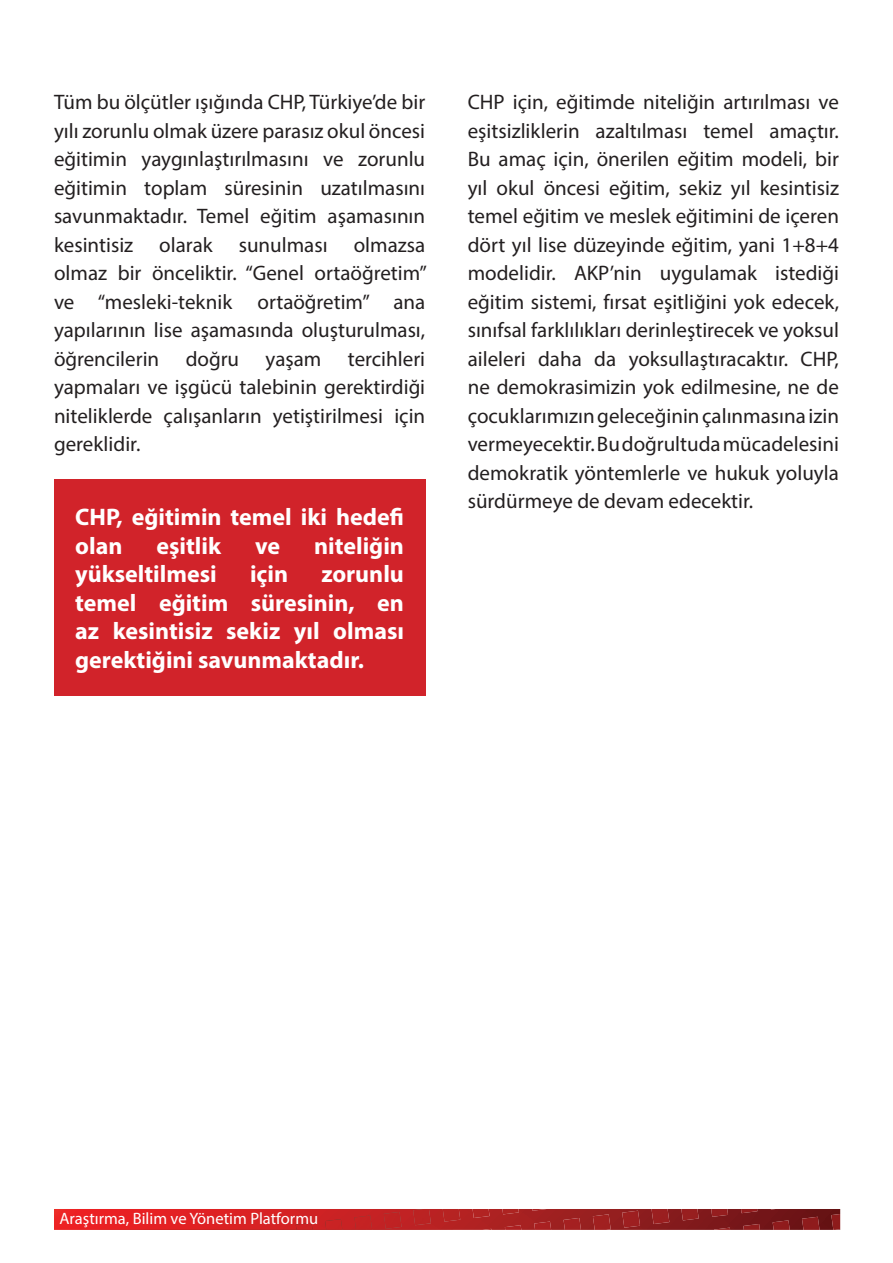
<style>
.page{position:relative;width:893px;height:1263px;background:#fff}
.page>*{position:absolute;margin:0;border:0;box-sizing:border-box;transform-origin:0 0}
.t1{font:700 24px/28.5px "Myriad Pro";color:#fff}
.t2{font:21px/28.5px "Myriad Pro";color:#231f20;text-align:justify}
.t3{font:16.5px "Myriad Pro";color:#fff}
</style>
<div class="page">
<svg style="left:54px;top:1209px;width:786px;height:21px;background:#b32022"></svg>
<img style="left:443px;top:1209px;width:17px;height:12px">
<img style="left:413px;top:1209px;width:18px;height:16px">
<img style="left:384px;top:1212px;width:18px;height:17px">
<img style="left:354px;top:1215px;width:18px;height:15px">
<img style="left:325px;top:1219px;width:17px;height:11px">
<img style="left:296px;top:1223px;width:16px;height:7px">
<div style="left:54px;top:479px;width:371px;height:216px;background:#d1232a"></div>
<p class="t2" style="left:54px;top:88px;width:375px">Tüm bu ölçütler ışığında CHP, Türkiye’de bir yılı zorunlu olmak üzere parasız okul öncesi eğitimin yaygınlaştırılmasını ve zorunlu eğitimin toplam süresinin uzatılmasını savunmaktadır. Temel eğitim aşamasının kesintisiz olarak sunulması olmazsa olmaz bir önceliktir. “Genel ortaöğretim” ve “mesleki-teknik ortaöğretim” ana yapılarının lise aşamasında oluşturulması, öğrencilerin</p>
<p class="t2" style="left:54px;top:344px;width:373px;text-indent:294px">tercihleri yapmaları ve işgücü talebinin gerektirdiği niteliklerde çalışanların yetiştirilmesi için gereklidir.</p>
<p class="t2" style="left:186px;top:344px;width:55px">doğru</p>
<p class="t2" style="left:266px;top:344px;width:57px">yaşam</p>
<p class="t1" style="left:75px;top:502px;width:330px">CHP, eğitimin temel iki hedefi olan</p>
<p class="t1" style="left:156px;top:531px;width:66px">eşitlik</p>
<p class="t1" style="left:255px;top:531px;width:27px">ve</p>
<p class="t1" style="left:314px;top:531px;width:91px">niteliğin</p>
<p class="t1" style="left:75px;top:559px;width:143px">yükseltilmesi</p>
<p class="t1" style="left:250px;top:559px;width:40px">için</p>
<p class="t1" style="left:75px;top:559px;width:330px;text-align:justify;text-indent:246px">zorunlu temel eğitim süresinin, en az kesintisiz sekiz yıl olması gerektiğini savunmaktadır.</p>
<p class="t2" style="left:468px;top:88px;width:373px">CHP için, eğitimde niteliğin artırılması ve eşitsizliklerin azaltılması temel amaçtır.<br>Bu amaç için, önerilen eğitim modeli, bir yıl okul öncesi eğitim, sekiz yıl kesintisiz temel eğitim ve meslek eğitimini de içeren dört yıl lise düzeyinde eğitim, yani 1+8+4 modelidir. AKP’nin uygulamak istediği eğitim sistemi, fırsat eşitliğini yok edecek, sınıfsal farklılıkları derinleştirecek ve yoksul aileleri daha da yoksullaştıracaktır. CHP, ne demokrasimizin yok edilmesine, ne de çocuklarımızın geleceğinin çalınmasına izin vermeyecektir. Bu doğrultuda mücadelesini demokratik yöntemlerle ve hukuk yoluyla sürdürmeye de devam edecektir.</p>
<p class="t3" style="left:60px;top:1208px;width:260px">Araştırma, Bilim ve Yönetim Platformu</p>
</div>
